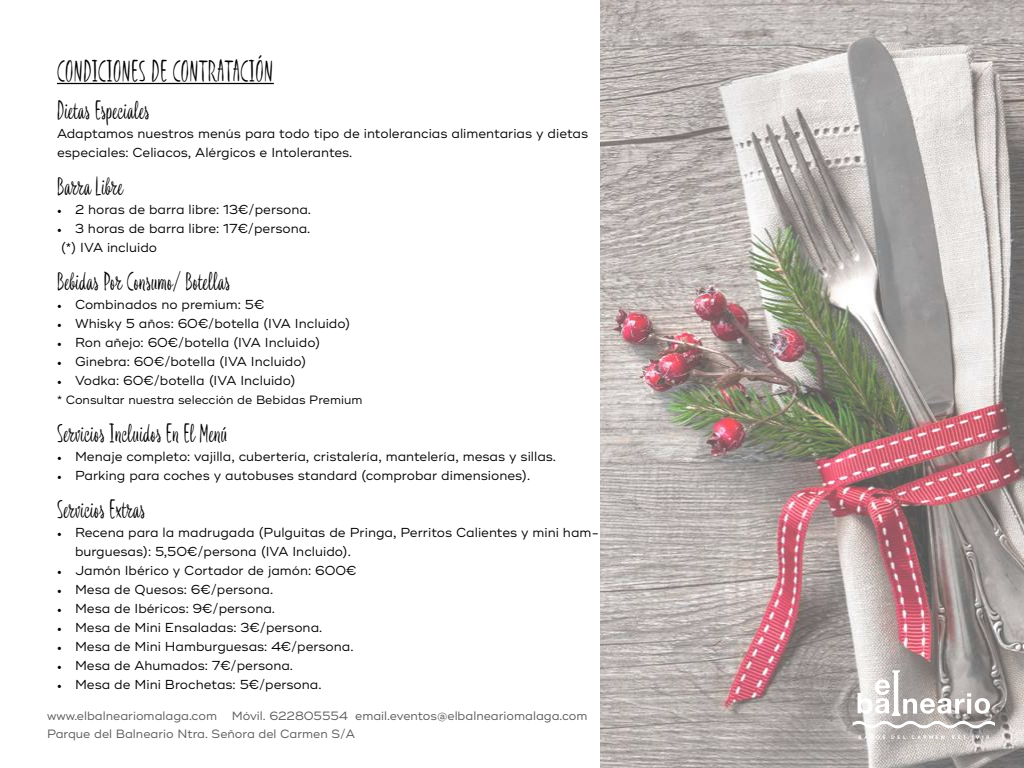
<style>
.page{position:relative;width:1024px;height:768px;background:#fff}
.page>*{position:absolute;margin:0;border:0;box-sizing:border-box;transform-origin:0 0}
.t1{font:25px "Maya Script";color:#000}
.t2{font:22px "Maya Script";color:#000}
.t3{font:13px/19px "Ridley Grotesk";color:#000}
.t4{font:12px/18.4px "Ridley Grotesk";color:#595959}
.t5{font:12px "Ridley Grotesk";color:#000}
.s1{font-family:"Minion Pro";font-size:12px}
</style>
<div class="page">
<img style="left:600px;top:0;width:424px;height:768px">
<svg style="left:852px;top:670px;width:143px;height:58px"></svg>
<svg style="left:952px;top:735px;width:37px;height:4px"></svg>
<svg style="left:859px;top:735px;width:26px;height:4px"></svg>
<svg style="left:891px;top:735px;width:15px;height:4px"></svg>
<svg style="left:912px;top:735px;width:32px;height:4px"></svg>
<hr style="left:57px;top:83px;width:217px;height:1px;background:#000">
<h1 class="t1" style="left:57px;top:54px;width:218px">CONDICIONES DE CONTRATACIÓN</h1>
<h2 class="t2" style="left:57px;top:95px;width:95px">Dietas Especiales</h2>
<p class="t3" style="left:57px;top:124px;width:533px">Adaptamos nuestros menús para todo tipo de intolerancias alimentarias y dietas especiales: Celiacos, Alérgicos e Intolerantes.</p>
<h2 class="t2" style="left:57px;top:171px;width:68px">Barra Libre</h2>
<p class="t3" style="left:57px;top:200px;width:256px"><span class="s1">•</span> 2 horas de barra libre: 13€/persona.</p>
<p class="t3" style="left:61px;top:219px;width:251px;text-indent:-4px"><span class="s1">•</span> 3 horas de barra libre: 17€/persona. (*) IVA incluido</p>
<h2 class="t2" style="left:57px;top:266px;width:175px">Bebidas Por Consumo/ Botellas</h2>
<p class="t3" style="left:57px;top:295px;width:209px"><span class="s1">•</span> Combinados no premium: 5€</p>
<p class="t3" style="left:57px;top:314px;width:295px"><span class="s1">•</span> Whisky 5 años: 60€/botella (IVA Incluido)</p>
<p class="t3" style="left:57px;top:333px;width:265px"><span class="s1">•</span> Ron añejo: 60€/botella (IVA Incluido)</p>
<p class="t3" style="left:57px;top:352px;width:251px"><span class="s1">•</span> Ginebra: 60€/botella (IVA Incluido)</p>
<p class="t3" style="left:57px;top:371px;width:240px"><span class="s1">•</span> Vodka: 60€/botella (IVA Incluido)</p>
<p class="t5" style="left:57px;top:393px;width:307px">* Consultar nuestra selección de Bebidas Premium</p>
<h2 class="t2" style="left:57px;top:418px;width:172px">Servicios Incluidos En El Menú</h2>
<p class="t3" style="left:57px;top:447px;width:501px"><span class="s1">•</span> Menaje completo: vajilla, cubertería, cristalería, mantelería, mesas y sillas.</p>
<p class="t3" style="left:57px;top:466px;width:475px"><span class="s1">•</span> Parking para coches y autobuses standard (comprobar dimensiones).</p>
<h2 class="t2" style="left:57px;top:494px;width:90px">Servicios Extras</h2>
<p class="t3" style="left:75px;top:523px;width:526px;text-indent:-18px"><span class="s1">•</span> Recena para la madrugada (Pulguitas de Pringa, Perritos Calientes y mini ham&shy;burguesas): 5,50€/persona (IVA Incluido).</p>
<p class="t3" style="left:57px;top:561px;width:301px"><span class="s1">•</span> Jamón Ibérico y Cortador de jamón: 600€</p>
<p class="t3" style="left:57px;top:580px;width:218px"><span class="s1">•</span> Mesa de Quesos: 6€/persona.</p>
<p class="t3" style="left:57px;top:599px;width:220px"><span class="s1">•</span> Mesa de Ibéricos: 9€/persona.</p>
<p class="t3" style="left:57px;top:618px;width:267px"><span class="s1">•</span> Mesa de Mini Ensaladas: 3€/persona.</p>
<p class="t3" style="left:57px;top:637px;width:298px"><span class="s1">•</span> Mesa de Mini Hamburguesas: 4€/persona.</p>
<p class="t3" style="left:57px;top:656px;width:238px"><span class="s1">•</span> Mesa de Ahumados: 7€/persona.</p>
<p class="t3" style="left:57px;top:675px;width:266px"><span class="s1">•</span> Mesa de Mini Brochetas: 5€/persona.</p>
<p class="t4" style="left:47px;top:706px;width:542px">www.elbalneariomalaga.com Móvil. 622805554 email.eventos@elbalneariomalaga.com<br>Parque del Balneario Ntra. Señora del Carmen S/A</p>
</div>
